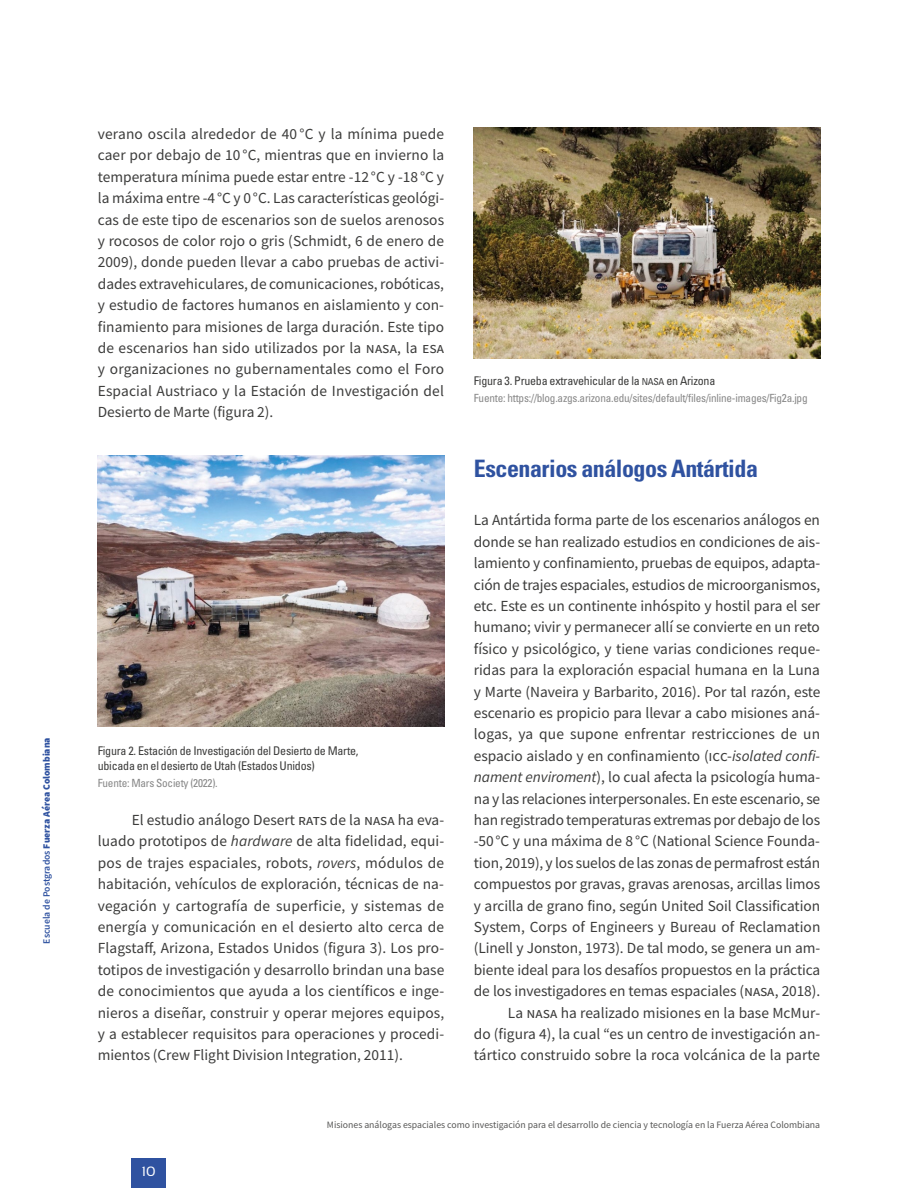
<style>
.page{position:relative;width:918px;height:1188px;background:#fff}
.page>*{position:absolute;margin:0;border:0;box-sizing:border-box;transform-origin:0 0}
.t1{font:700 condensed 24px "Univers LT Std";letter-spacing:-.02em;color:#2f52a0}
.t2{font:15.3px/21.5px "Source Sans Pro";color:#3c3c3b;text-align:justify}
.t3{font:13.5px "Sansation";color:#fff}
.t4{font:condensed 12px/15px "Univers LT Std";letter-spacing:-.02em;color:#3c3c3b}
.t5{font:condensed 11.25px "Univers LT Std";letter-spacing:-.02em;color:#878787}
.t6{font:9.75px "Source Sans Pro";color:#575756}
.t7{font:900 9.75px "Source Sans Pro";color:#2f52a0}
.s1{font-weight:600}
.s2{font-style:italic}
.s3{font-family:"Univers LT Std Cn SC800";font-stretch:normal;font-size:9.6px}
</style>
<div class="page">
<div style="left:132px;top:1158px;width:34px;height:30px;background:#2f52a0"></div>
<img style="left:98px;top:456px;width:346px;height:271px">
<img style="left:474px;top:128px;width:346px;height:230px">
<p class="t7" style="left:40px;top:944px;width:208px;rotate:-90deg"><span class="s1">Escuela de Postgrados</span> Fuerza Aérea Colombiana</p>
<p class="t2" style="left:98px;top:123px;width:348px">verano oscila alrededor de 40 °C y la mínima puede caer por debajo de 10 °C, mientras que en invierno la temperatura mínima puede estar entre -12°C y -18°C y la máxima entre -4 °C y 0 °C. Las características geológi&shy;cas de este tipo de escenarios son de suelos arenosos y rocosos de color rojo o gris (Schmidt, 6 de enero de 2009), donde pueden llevar a cabo pruebas de activi&shy;dades extravehiculares, de comunicaciones, robóticas, y estudio de factores humanos en aislamiento y con&shy;finamiento para misiones de larga duración. Este tipo de escenarios han sido utilizados por la nasa, la esa y organizaciones no gubernamentales como el Foro Espacial Austriaco y la Estación de Investigación del Desierto de Marte (figura 2).</p>
<p class="t4" style="left:98px;top:743px;width:262px">Figura 2. Estación de Investigación del Desierto de Marte, ubicada en el desierto de Utah (Estados Unidos)</p>
<p class="t5" style="left:98px;top:776px;width:122px">Fuente: Mars Society (2022).</p>
<p class="t2" style="left:98px;top:809px;width:348px;text-indent:34px">El estudio análogo Desert rats de la nasa ha eva&shy;luado prototipos de <span class="s2">hardware</span> de alta fidelidad, equi&shy;pos de trajes espaciales, robots, <span class="s2">rovers</span>, módulos de habitación, vehículos de exploración, técnicas de na&shy;vegación y cartografía de superficie, y sistemas de energía y comunicación en el desierto alto cerca de Flagstaff, Arizona, Estados Unidos (figura 3). Los pro&shy;totipos de investigación y desarrollo brindan una base de conocimientos que ayuda a los científicos e inge&shy;nieros a diseñar, construir y operar mejores equipos, y a establecer requisitos para operaciones y procedi&shy;mientos (Crew Flight Division Integration, 2011).</p>
<p class="t4" style="left:474px;top:373px;width:243px">Figura 3. Prueba extravehicular de la <span class="s3">NASA</span> en Arizona</p>
<p class="t5" style="left:474px;top:391px;width:335px">Fuente: https://blog.azgs.arizona.edu/sites/default/files/inline-images/Fig2a.jpg</p>
<h1 class="t1" style="left:474px;top:453px;width:286px">Escenarios análogos Antártida</h1>
<p class="t2" style="left:474px;top:509px;width:348px;text-align:right">La Antártida forma parte de los escenarios análogos en donde se han realizado estudios en condiciones de ais&shy;lamiento y confinamiento, pruebas de equipos, adapta&shy;ción de trajes espaciales, estudios de microorganismos, etc. Este es un continente inhóspito y hostil para el ser humano; vivir y permanecer allí se convierte en un reto físico y psicológico, y tiene varias condiciones reque&shy;ridas para la exploración espacial humana en la Luna y Marte (Naveira y Barbarito, 2016). Por tal razón, este escenario es propicio para llevar a cabo misiones aná&shy;logas, ya que supone enfrentar restricciones de un espacio aislado y en confinamiento (icc-<span class="s2">isolated confi&shy;nament enviroment</span>), lo cual afecta la psicología huma&shy;na y las relaciones interpersonales. En este escenario, se han registrado temperaturas extremas por debajo de los -50°C y una máxima de 8°C (National Science Founda&shy;tion, 2019), y los suelos de las zonas de permafrost están compuestos por gravas, gravas arenosas, arcillas limos y arcilla de grano fino, según United Soil Classification System, Corps of Engineers y Bureau of Reclamation (Linell y Jonston, 1973). De tal modo, se genera un am&shy;biente ideal para los desafíos propuestos en la práctica de los investigadores en temas espaciales (nasa, 2018).<br>La nasa ha realizado misiones en la base McMur-<br>do (figura 4), la cual “es un centro de investigación an&shy;tártico construido sobre la roca volcánica de la parte</p>
<p class="t3" style="left:142px;top:1164px;width:15px">10</p>
<p class="t6" style="left:327px;top:1118px;width:495px">Misiones análogas espaciales como investigación para el desarrollo de ciencia y tecnología en la Fuerza Aérea Colombiana</p>
</div>
